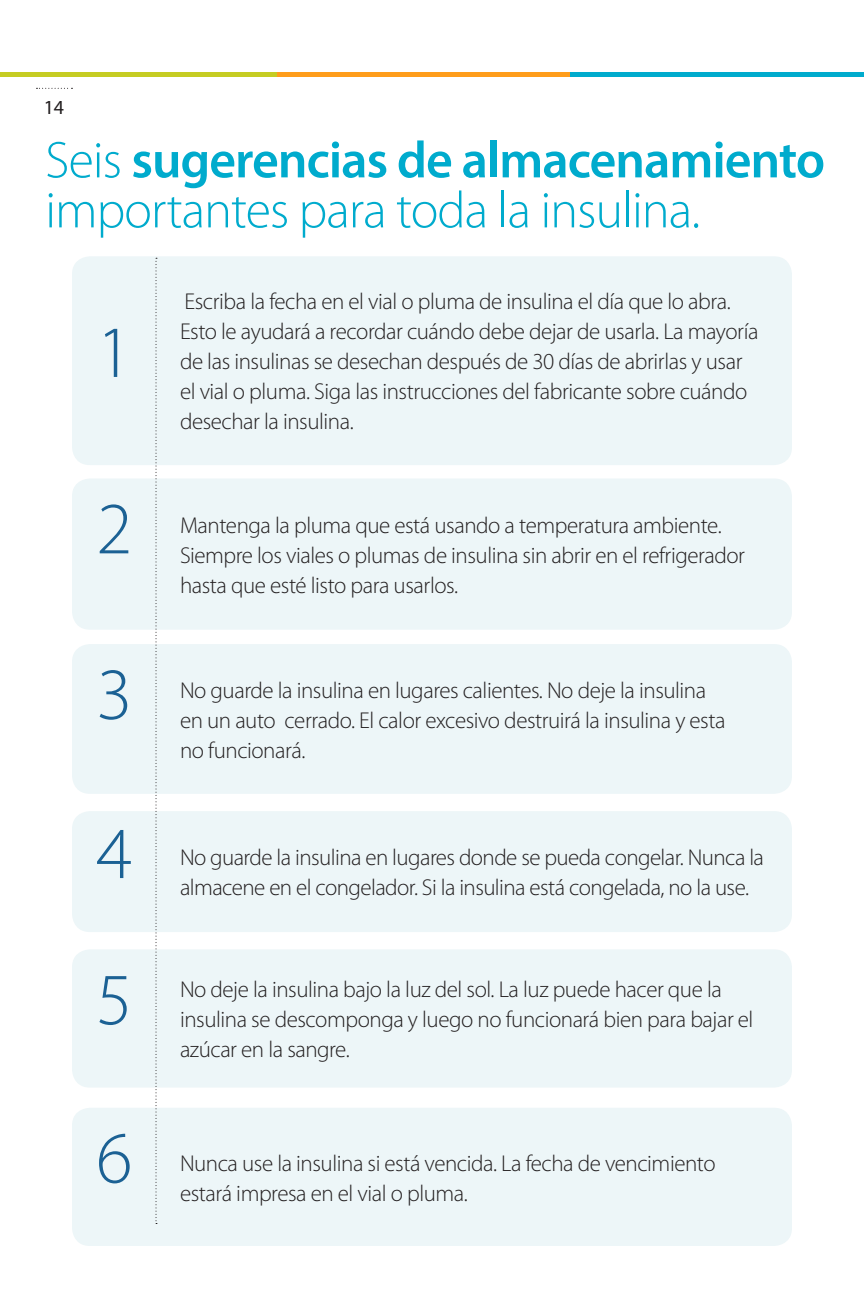
<style>
.page{position:relative;width:864px;height:1296px;background:#fff}
.page>*{position:absolute;margin:0;border:0;box-sizing:border-box;transform-origin:0 0}
.t1{font:300 74px "Myriad Pro";color:#1b6194}
.t2{font:300 52px/50px "Myriad Pro";letter-spacing:-.02em;color:#00abcd}
.t3{font:300 23px/30px "Myriad Pro";letter-spacing:-.02em;color:#231f20}
.t4{font:20px "Myriad Pro";color:#231f20}
.s1{font-weight:600}
</style>
<div class="page">
<hr style="left:0;top:72px;width:277px;height:4px;background:#c5cc22">
<hr style="left:277px;top:72px;width:293px;height:4px;background:#ff9d1b">
<hr style="left:570px;top:72px;width:294px;height:4px;background:#00abcd">
<svg style="left:36px;top:88px;width:37px;height:1px"></svg>
<div style="left:72px;top:256px;width:720px;height:209px;background:#edf6f8;border-radius:18px"></div>
<div style="left:72px;top:478px;width:720px;height:152px;background:#edf6f8;border-radius:18px"></div>
<div style="left:72px;top:949px;width:720px;height:139px;background:#edf6f8;border-radius:18px"></div>
<div style="left:72px;top:1108px;width:720px;height:138px;background:#edf6f8;border-radius:18px"></div>
<div style="left:72px;top:644px;width:720px;height:150px;background:#edf6f8;border-radius:18px"></div>
<div style="left:72px;top:811px;width:720px;height:121px;background:#edf6f8;border-radius:18px"></div>
<svg style="left:156px;top:258px;width:1px;height:966px"></svg>
<p class="t4" style="left:44px;top:95px;width:22px">14</p>
<p class="t2" style="left:45px;top:135px;width:781px">Seis <span class="s1">sugerencias de almacenamiento </span>importantes para toda la insulina.</p>
<p class="t1" style="left:96px;top:308px;width:38px">1</p>
<p class="t1" style="left:96px;top:484px;width:38px">2</p>
<p class="t1" style="left:96px;top:650px;width:38px">3</p>
<p class="t1" style="left:96px;top:809px;width:38px">4</p>
<p class="t1" style="left:96px;top:955px;width:38px">5</p>
<p class="t1" style="left:96px;top:1113px;width:38px">6</p>
<p class="t3" style="left:180px;top:286px;width:580px">Escriba la fecha en el vial o pluma de insulina el día que lo abra.<br>Esto le ayudará a recordar cuándo debe dejar de usarla. La mayoría de las insulinas se desechan después de 30 días de abrirlas y usar el vial o pluma. Siga las instrucciones del fabricante sobre cuándo desechar la insulina.</p>
<p class="t3" style="left:180px;top:510px;width:567px">Mantenga la pluma que está usando a temperatura ambiente.<br>Siempre los viales o plumas de insulina sin abrir en el refrigerador hasta que esté listo para usarlos.</p>
<p class="t3" style="left:180px;top:675px;width:547px">No guarde la insulina en lugares calientes. No deje la insulina en un auto cerrado. El calor excesivo destruirá la insulina y esta no funcionará.</p>
<p class="t3" style="left:180px;top:842px;width:586px">No guarde la insulina en lugares donde se pueda congelar. Nunca la almacene en el congelador. Si la insulina está congelada, no la use.</p>
<p class="t3" style="left:180px;top:974px;width:575px">No deje la insulina bajo la luz del sol. La luz puede hacer que la insulina se descomponga y luego no funcionará bien para bajar el azúcar en la sangre.</p>
<p class="t3" style="left:180px;top:1148px;width:537px">Nunca use la insulina si está vencida. La fecha de vencimiento estará impresa en el vial o pluma.</p>
</div>
